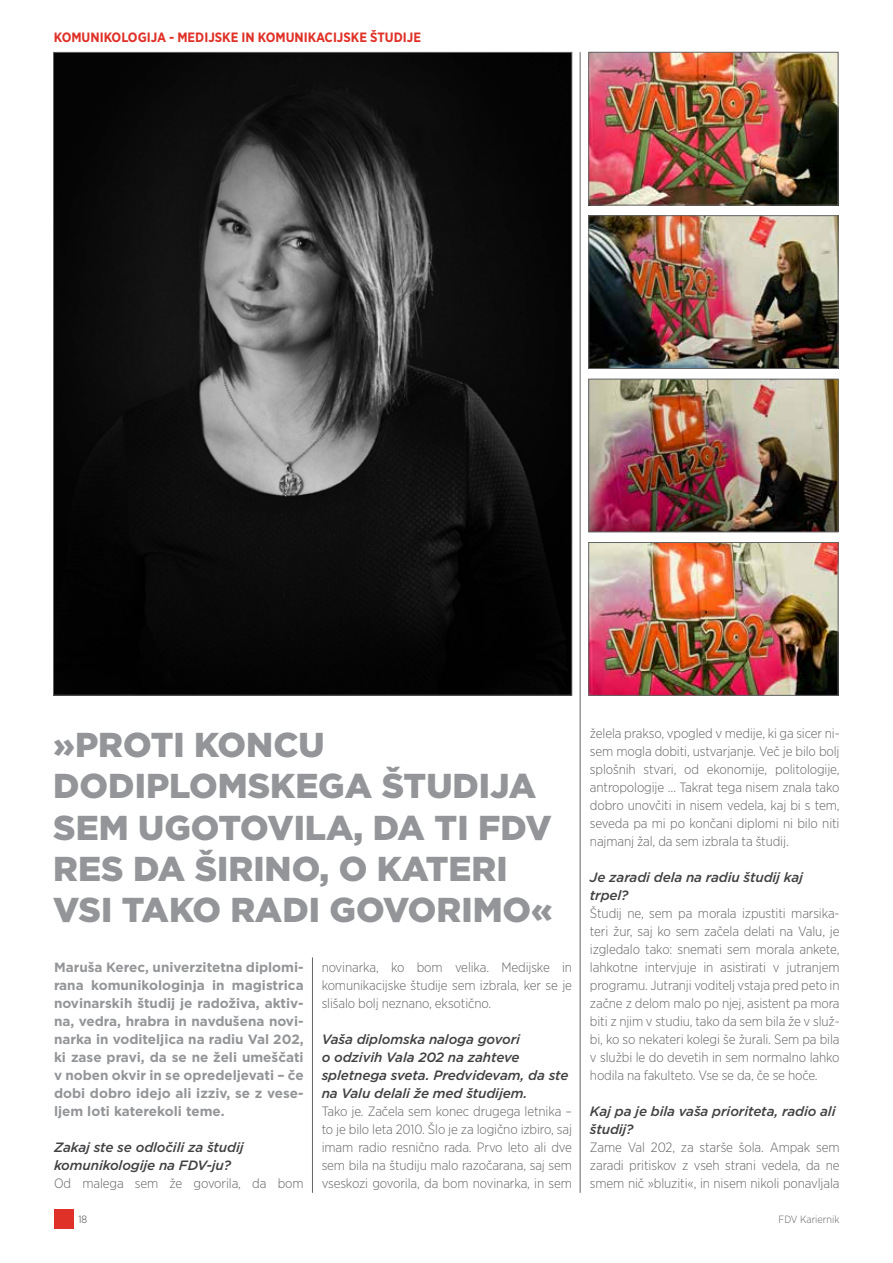
<style>
.page{position:relative;width:893px;height:1263px;background:#fff}
.page>*{position:absolute;margin:0;border:0;box-sizing:border-box;transform-origin:0 0}
.t1{font:900 34.5px/41.4px "Gotham";color:#939598}
.t2{font:300 13.5px/18px "Gotham Narrow";letter-spacing:-.01em;color:#636466;text-align:justify}
.t3{font:700 13.5px/18px "Gotham";color:#939598;text-align:justify}
.t4{font:italic 500 13.5px/18px "Gotham";letter-spacing:-.01em;color:#414042}
.t5{font:700 13.5px "Gotham Narrow";color:#e03128}
.t6{font:300 10.5px "Gotham Narrow";color:#636466}
.t7{font:300 10.5px "Gotham Narrow";color:#414042}
</style>
<div class="page">
<div style="left:54px;top:1209px;width:19px;height:19px;background:#e03128"></div>
<img style="left:55px;top:54px;width:515px;height:639px">
<img style="left:591px;top:381px;width:245px;height:149px">
<div style="left:589px;top:379px;width:249px;height:153px;border:1px solid #636466"></div>
<img style="left:591px;top:544px;width:245px;height:149px">
<div style="left:589px;top:542px;width:249px;height:153px;border:1px solid #636466"></div>
<img style="left:591px;top:54px;width:245px;height:149px">
<div style="left:589px;top:52px;width:249px;height:153px;border:1px solid #636466"></div>
<img style="left:591px;top:218px;width:245px;height:149px">
<div style="left:589px;top:216px;width:249px;height:153px;border:1px solid #636466"></div>
<hr style="left:312px;top:957px;width:1px;height:236px;background:#636466">
<hr style="left:580px;top:52px;width:1px;height:1141px;background:#636466">
<p class="t5" style="left:54px;top:29px;width:369px">KOMUNIKOLOGIJA - MEDIJSKE IN KOMUNIKACIJSKE ŠTUDIJE</p>
<h1 class="t1" style="left:53px;top:723px;width:501px">»PROTI KONCU<br>DODIPLOMSKEGA ŠTUDIJA<br>SEM UGOTOVILA, DA TI FDV<br>RES DA ŠIRINO, O KATERI<br>VSI TAKO RADI GOVORIMO«</h1>
<p class="t3" style="left:54px;top:958px;width:251px">Maruša Kerec, univerzitetna diplomi&shy;rana komunikologinja in magistrica novinarskih študij je radoživa, aktiv&shy;na, vedra, hrabra in navdušena novi&shy;narka in voditeljica na radiu Val 202, ki zase pravi, da se ne želi umeščati v noben okvir in se opredeljevati – če dobi dobro idejo ali izziv, se z vese&shy;ljem loti katerekoli teme.</p>
<p class="t4" style="left:54px;top:1138px;width:191px">Zakaj ste se odločili za študij komunikologije na FDV-ju?</p>
<p class="t2" style="left:54px;top:1174px;width:251px">Od malega sem že govorila, da bom</p>
<p class="t2" style="left:322px;top:958px;width:252px">novinarka, ko bom velika. Medijske in komunikacijske študije sem izbrala, ker se je slišalo bolj neznano, eksotično.</p>
<p class="t4" style="left:322px;top:1030px;width:248px">Vaša diplomska naloga govori<br>o odzivih Vala 202 na zahteve spletnega sveta. Predvidevam, da ste na Valu delali že med študijem.</p>
<p class="t2" style="left:322px;top:1102px;width:252px">Tako je. Začela sem konec drugega letnika – to je bilo leta 2010. Šlo je za logično izbiro, saj imam radio resnično rada. Prvo leto ali dve sem bila na študiju malo razočarana, saj sem vseskozi govorila, da bom novinarka, in sem</p>
<p class="t2" style="left:590px;top:724px;width:251px">želela prakso, vpogled v medije, ki ga sicer ni&shy;sem mogla dobiti, ustvarjanje. Več je bilo bolj splošnih stvari, od ekonomije, politologije, antropologije … Takrat tega nisem znala tako dobro unovčiti in nisem vedela, kaj bi s tem, seveda pa mi po končani diplomi ni bilo niti najmanj žal, da sem izbrala ta študij.</p>
<p class="t4" style="left:590px;top:868px;width:215px">Je zaradi dela na radiu študij kaj trpel?</p>
<p class="t2" style="left:590px;top:904px;width:251px">Študij ne, sem pa morala izpustiti marsika&shy;teri žur, saj ko sem začela delati na Valu, je izgledalo tako: snemati sem morala ankete, lahkotne intervjuje in asistirati v jutranjem programu. Jutranji voditelj vstaja pred peto in začne z delom malo po njej, asistent pa mora biti z njim v studiu, tako da sem bila že v služ&shy;bi, ko so nekateri kolegi še žurali. Sem pa bila v službi le do devetih in sem normalno lahko hodila na fakulteto. Vse se da, če se hoče.</p>
<p class="t4" style="left:590px;top:1102px;width:247px">Kaj pa je bila vaša prioriteta, radio ali študij?</p>
<p class="t2" style="left:590px;top:1138px;width:251px">Zame Val 202, za starše šola. Ampak sem zaradi pritiskov z vseh strani vedela, da ne smem nič »bluziti«, in nisem nikoli ponavljala</p>
<p class="t7" style="left:78px;top:1213px;width:10px">18</p>
<p class="t6" style="left:779px;top:1213px;width:62px">FDV Kariernik</p>
</div>
